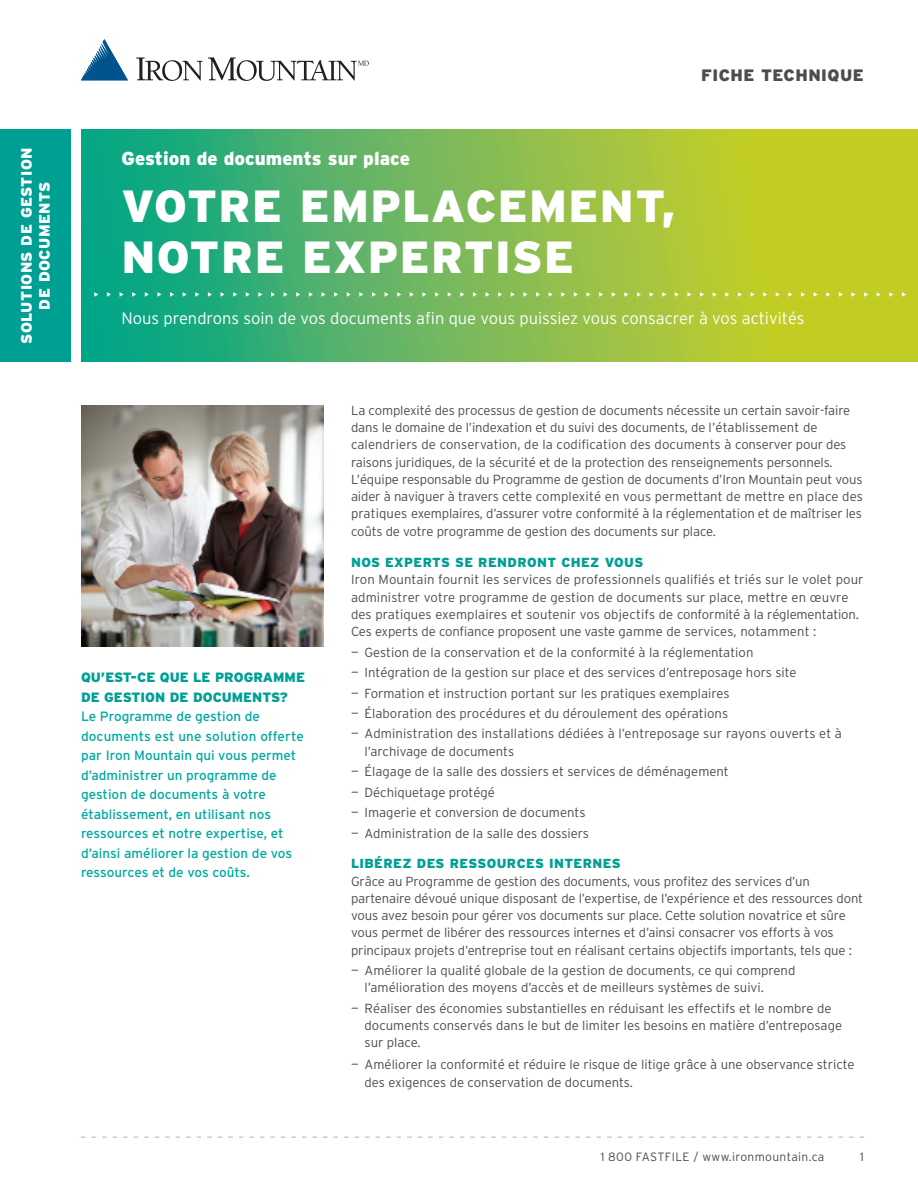
<style>
.page{position:relative;width:918px;height:1188px;background:#fff}
.page>*{position:absolute;margin:0;border:0;box-sizing:border-box;transform-origin:0 0}
.t1{font:900 45px "Interstate";letter-spacing:.03em;color:#fff}
.t2{font:900 45px "Interstate";letter-spacing:.09em;color:#fff}
.t3{font:900 18.75px "Interstate";color:#fff}
.t4{font:300 16.5px "Interstate";color:#fff}
.t5{font:900 16.5px "Interstate";letter-spacing:.03em;color:#4b4c4d}
.t6{font:900 15px/18px "Interstate";letter-spacing:.025em;color:#fff;text-align:center}
.t7{font:13.5px/19.5px "Interstate";color:#00a9a0}
.t8{font:900 13.5px "Interstate";color:#009f94}
.t9{font:300 13.2px/17.4px "Interstate";letter-spacing:-.01em;color:#4b4c4d}
.t10{font:300 13.2px/17.2px "Interstate";letter-spacing:.01em;color:#4b4c4d}
.t11{font:900 13.2px "Interstate";letter-spacing:.03em;color:#009f94}
.t12{font:300 12px "Interstate";letter-spacing:.03em;color:#4b4c4d}
</style>
<div class="page">
<svg style="left:81px;top:130px;width:837px;height:232px;background:#78bb52"></svg>
<div style="left:0;top:130px;width:70px;height:232px;background:#009f94"></div>
<svg style="left:81px;top:1137px;width:783px;height:1px"></svg>
<svg style="left:94px;top:292px;width:4px;height:5px"></svg>
<svg style="left:107px;top:292px;width:4px;height:5px"></svg>
<svg style="left:120px;top:292px;width:4px;height:5px"></svg>
<svg style="left:132px;top:292px;width:4px;height:5px"></svg>
<svg style="left:145px;top:292px;width:4px;height:5px"></svg>
<svg style="left:157px;top:292px;width:4px;height:5px"></svg>
<svg style="left:170px;top:292px;width:4px;height:5px"></svg>
<svg style="left:183px;top:292px;width:4px;height:5px"></svg>
<svg style="left:195px;top:292px;width:4px;height:5px"></svg>
<svg style="left:208px;top:292px;width:4px;height:5px"></svg>
<svg style="left:221px;top:292px;width:4px;height:5px"></svg>
<svg style="left:233px;top:292px;width:4px;height:5px"></svg>
<svg style="left:246px;top:292px;width:4px;height:5px"></svg>
<svg style="left:258px;top:292px;width:4px;height:5px"></svg>
<svg style="left:271px;top:292px;width:4px;height:5px"></svg>
<svg style="left:284px;top:292px;width:4px;height:5px"></svg>
<svg style="left:296px;top:292px;width:4px;height:5px"></svg>
<svg style="left:309px;top:292px;width:4px;height:5px"></svg>
<svg style="left:321px;top:292px;width:5px;height:5px"></svg>
<svg style="left:334px;top:292px;width:4px;height:5px"></svg>
<svg style="left:347px;top:292px;width:4px;height:5px"></svg>
<svg style="left:359px;top:292px;width:4px;height:5px"></svg>
<svg style="left:372px;top:292px;width:4px;height:5px"></svg>
<svg style="left:385px;top:292px;width:4px;height:5px"></svg>
<svg style="left:397px;top:292px;width:4px;height:5px"></svg>
<svg style="left:410px;top:292px;width:4px;height:5px"></svg>
<svg style="left:422px;top:292px;width:4px;height:5px"></svg>
<svg style="left:435px;top:292px;width:4px;height:5px"></svg>
<svg style="left:448px;top:292px;width:4px;height:5px"></svg>
<svg style="left:460px;top:292px;width:4px;height:5px"></svg>
<svg style="left:473px;top:292px;width:4px;height:5px"></svg>
<svg style="left:486px;top:292px;width:4px;height:5px"></svg>
<svg style="left:498px;top:292px;width:4px;height:5px"></svg>
<svg style="left:511px;top:292px;width:4px;height:5px"></svg>
<svg style="left:523px;top:292px;width:4px;height:5px"></svg>
<svg style="left:536px;top:292px;width:4px;height:5px"></svg>
<svg style="left:549px;top:292px;width:4px;height:5px"></svg>
<svg style="left:561px;top:292px;width:4px;height:5px"></svg>
<svg style="left:574px;top:292px;width:4px;height:5px"></svg>
<svg style="left:586px;top:292px;width:5px;height:5px"></svg>
<svg style="left:599px;top:292px;width:4px;height:5px"></svg>
<svg style="left:612px;top:292px;width:4px;height:5px"></svg>
<svg style="left:624px;top:292px;width:4px;height:5px"></svg>
<svg style="left:637px;top:292px;width:4px;height:5px"></svg>
<svg style="left:650px;top:292px;width:4px;height:5px"></svg>
<svg style="left:662px;top:292px;width:4px;height:5px"></svg>
<svg style="left:675px;top:292px;width:4px;height:5px"></svg>
<svg style="left:687px;top:292px;width:5px;height:5px"></svg>
<svg style="left:700px;top:292px;width:4px;height:5px"></svg>
<svg style="left:713px;top:292px;width:4px;height:5px"></svg>
<svg style="left:725px;top:292px;width:4px;height:5px"></svg>
<svg style="left:738px;top:292px;width:4px;height:5px"></svg>
<svg style="left:751px;top:292px;width:4px;height:5px"></svg>
<svg style="left:763px;top:292px;width:4px;height:5px"></svg>
<svg style="left:776px;top:292px;width:4px;height:5px"></svg>
<svg style="left:788px;top:292px;width:4px;height:5px"></svg>
<svg style="left:801px;top:292px;width:4px;height:5px"></svg>
<svg style="left:814px;top:292px;width:4px;height:5px"></svg>
<svg style="left:826px;top:292px;width:4px;height:5px"></svg>
<svg style="left:839px;top:292px;width:4px;height:5px"></svg>
<svg style="left:851px;top:292px;width:5px;height:5px"></svg>
<svg style="left:864px;top:292px;width:4px;height:5px"></svg>
<svg style="left:877px;top:292px;width:4px;height:5px"></svg>
<svg style="left:889px;top:292px;width:4px;height:5px"></svg>
<svg style="left:902px;top:292px;width:4px;height:5px"></svg>
<img style="left:82px;top:405px;width:241px;height:241px">
<svg style="left:81px;top:39px;width:47px;height:41px"></svg>
<svg style="left:136px;top:57px;width:233px;height:24px"></svg>
<p class="t6" style="left:18px;top:344px;width:195px;rotate:-90deg">SOLUTIONS DE GESTION<br>DE DOCUMENTS</p>
<h2 class="t3" style="left:122px;top:148px;width:290px">GESTION DE DOCUMENTS SUR PLACE</h2>
<h1 class="t1" style="left:122px;top:180px;width:479px">VOTRE EMPLACEMENT</h1>
<h1 class="t1" style="left:661px;top:180px;width:16px">,</h1>
<h1 class="t2" style="left:121px;top:231px;width:370px">NOTRE EXPERTISE</h1>
<p class="t5" style="left:701px;top:66px;width:164px">FICHE TECHNIQUE</p>
<p class="t4" style="left:122px;top:309px;width:685px">Nous prendrons soin de vos documents afin que vous puissiez vous consacrer à vos activités</p>
<p class="t8" style="left:81px;top:670px;width:145px">QU’EST-CE QUE LE PROGRAMM</p>
<p class="t8" style="left:296px;top:670px;width:11px">E</p>
<p class="t8" style="left:81px;top:689px;width:209px">DE GESTION DE DOCUMENTS?</p>
<p class="t7" style="left:81px;top:707px;width:224px">Le Programme de gestion de documents est une solution offerte par Iron Mountain qui vous permet d’administrer un programme de gestion de documents à votre établissement, en utilisant nos ressources et notre expertise, et d’ainsi améliorer la gestion de vos ressources et de vos coûts.</p>
<p class="t9" style="left:351px;top:401px;width:513px">La complexité des processus de gestion de documents nécessite un certain savoir-faire dans le domaine de l’indexation et du suivi des documents, de l’établissement de calendriers de conservation, de la codification des documents à conserver pour des raisons juridiques, de la sécurité et de la protection des renseignements personnels.<br>L’équipe responsable du Programme de gestion de documents d’Iron Mountain peut vous aider à naviguer à travers cette complexité en vous permettant de mettre en place des pratiques exemplaires, d’assurer votre conformité à la réglementation et de maîtriser les coûts de votre programme de gestion des documents sur place.</p>
<p class="t11" style="left:351px;top:555px;width:167px">NOS EXPERTS SE RENDRO</p>
<p class="t11" style="left:537px;top:555px;width:108px">NT CHEZ VOUS</p>
<p class="t10" style="left:351px;top:571px;width:514px">Iron Mountain fournit les services de professionnels qualifiés et triés sur le volet pour administrer votre programme de gestion de documents sur place, mettre en œuvre des pratiques exemplaires et soutenir vos objectifs de conformité à la réglementation.<br>Ces experts de confiance proposent une vaste gamme de services, notamment :</p>
<p class="t9" style="left:351px;top:643px;width:404px">— Gestion de la conservation et de la conformité à la réglementation</p>
<p class="t9" style="left:351px;top:664px;width:447px">— Intégration de la gestion sur place et des services d’entreposage hors site</p>
<p class="t9" style="left:351px;top:684px;width:380px">— Formation et instruction portant sur les pratiques exemplaires</p>
<p class="t9" style="left:351px;top:705px;width:379px">— Élaboration des procédures et du déroulement des opérations</p>
<p class="t10" style="left:365px;top:725px;width:479px;text-indent:-14px">— Administration des installations dédiées à l’entreposage sur rayons ouverts et à l’archivage de documents</p>
<p class="t9" style="left:351px;top:763px;width:379px">— Élagage de la salle des dossiers et services de déménagement</p>
<p class="t9" style="left:351px;top:783px;width:145px">— Déchiquetage protégé</p>
<p class="t9" style="left:351px;top:804px;width:236px">— Imagerie et conversion de documents</p>
<p class="t9" style="left:351px;top:824px;width:240px">— Administration de la salle des dossiers</p>
<p class="t11" style="left:351px;top:856px;width:271px">LIBÉREZ DES RESSOURCES INTERNES</p>
<p class="t9" style="left:351px;top:872px;width:514px">Grâce au Programme de gestion des documents, vous profitez des services d’un partenaire dévoué unique disposant de l’expertise, de l’expérience et des ressources dont vous avez besoin pour gérer vos documents sur place. Cette solution novatrice et sûre vous permet de libérer des ressources internes et d’ainsi consacrer vos efforts à vos principaux projets d’entreprise tout en réalisant certains objectifs importants, tels que :</p>
<p class="t9" style="left:365px;top:962px;width:432px;text-indent:-14px">— Améliorer la qualité globale de la gestion de documents, ce qui comprend l’amélioration des moyens d’accès et de meilleurs systèmes de suivi.</p>
<p class="t9" style="left:365px;top:1000px;width:479px;text-indent:-14px">— Réaliser des économies substantielles en réduisant les effectifs et le nombre de documents conservés dans le but de limiter les besoins en matière d’entreposage sur place.</p>
<p class="t9" style="left:365px;top:1055px;width:492px;line-height:18px;text-indent:-14px">— Améliorer la conformité et réduire le risque de litige grâce à une observance stricte des exigences de conservation de documents.</p>
<p class="t12" style="left:601px;top:1150px;width:225px">1 800 FASTFILE / www.ironmountain.ca</p>
<p class="t12" style="left:860px;top:1150px;width:5px">1</p>
</div>
